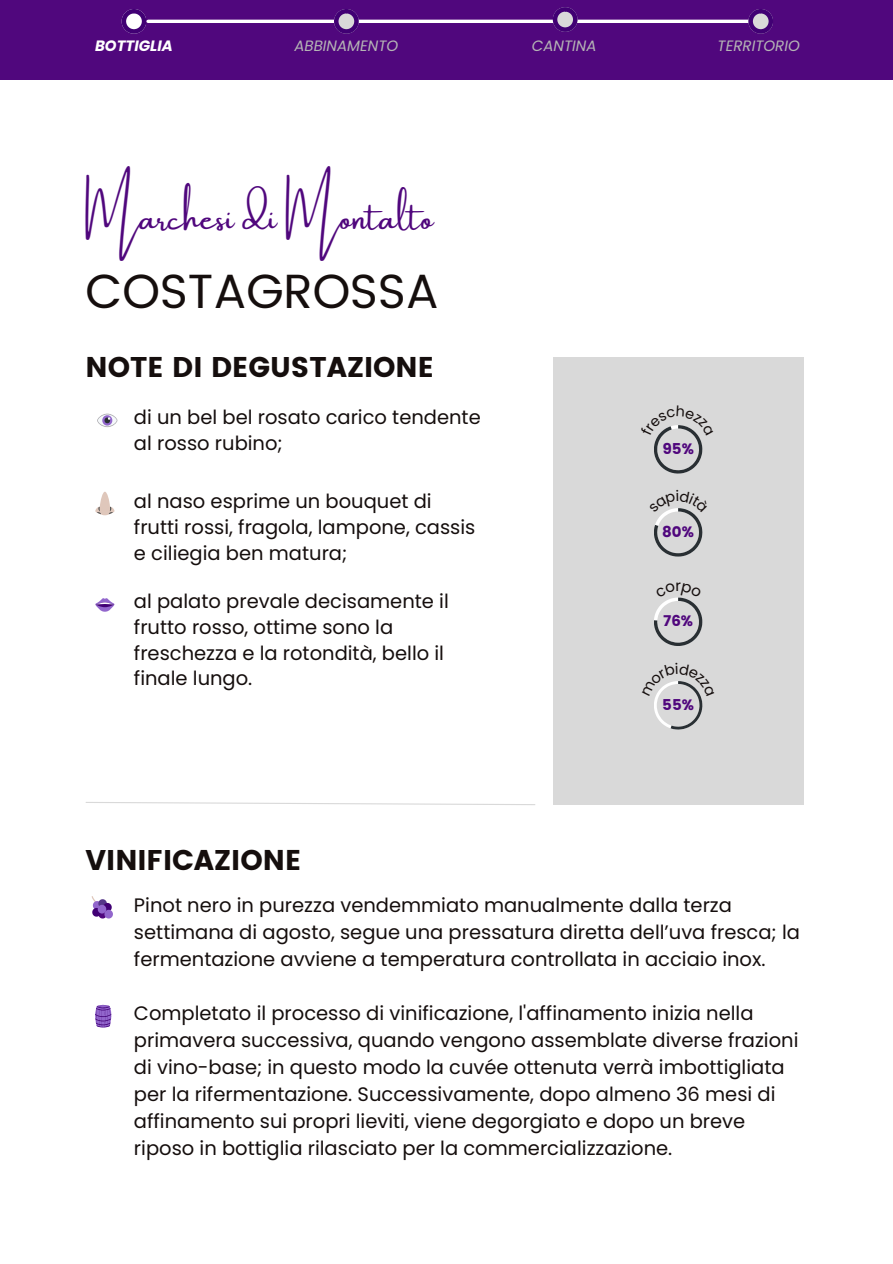
<style>
.page{position:relative;width:893px;height:1264px;background:#fff}
.page>*{position:absolute;margin:0;border:0;box-sizing:border-box;transform-origin:0 0}
.t1{font:48px "Poppins";letter-spacing:-.005em;color:#150e0d}
.t2{font:34.35px "Amsterdam One";color:#50077d}
.t3{font:28.5px "Poppins";color:#150e0d}
.t4{font:19.5px/27px "Poppins";color:#150e0d}
.t5{font:italic 15px "Poppins";color:#b5b5b5}
.t6{font:15px "Poppins";color:#50077d}
.t7{font:italic 700 15px "Poppins";color:#fff}
</style>
<div class="page">
<svg style="left:97px;top:413px;width:20px;height:14px"></svg>
<svg style="left:98px;top:414px;width:19px;height:12px"></svg>
<svg style="left:102px;top:415px;width:10px;height:10px"></svg>
<svg style="left:95px;top:491px;width:19px;height:24px"></svg>
<svg style="left:95px;top:598px;width:19px;height:13px"></svg>
<svg style="left:95px;top:1004px;width:17px;height:23px"></svg>
<svg style="left:92px;top:896px;width:21px;height:22px"></svg>
<div style="left:0;top:0;width:892px;height:80px;background:#50077d"></div>
<svg style="left:122px;top:9px;width:24px;height:25px"></svg>
<hr style="left:148px;top:20px;width:610px;height:3px;background:#fff">
<svg style="left:334px;top:9px;width:25px;height:25px"></svg>
<svg style="left:748px;top:9px;width:25px;height:25px"></svg>
<svg style="left:552px;top:7px;width:25px;height:25px"></svg>
<div style="left:552px;top:357px;width:251px;height:447px;background:#d9d9d9"></div>
<svg style="left:85px;top:802px;width:450px;height:3px"></svg>
<svg style="left:654px;top:425px;width:49px;height:48px"></svg>
<svg style="left:654px;top:597px;width:48px;height:49px"></svg>
<svg style="left:654px;top:508px;width:49px;height:48px"></svg>
<svg style="left:654px;top:681px;width:49px;height:48px"></svg>
<p class="t7" style="left:95px;top:35px;width:79px">BOTTIGLIA</p>
<p class="t5" style="left:294px;top:35px;width:105px">ABBINAMENTO</p>
<p class="t5" style="left:532px;top:35px;width:66px">CANTINA</p>
<p class="t5" style="left:717px;top:35px;width:84px">TERRITORIO</p>
<h2 class="t2" style="left:85px;top:199px;width:350px">Marchesi di Montalto</h2>
<h1 class="t1" style="left:85px;top:263px;width:355px">COSTAGROSSA</h1>
<h3 class="t3" style="left:85px;top:351px;width:350px">NOTE DI DEGUSTAZIONE</h3>
<p class="t4" style="left:134px;top:404px;width:348px;line-height:25.8px">di un bel bel rosato carico tendente al rosso rubino;</p>
<p class="t4" style="left:134px;top:488px;width:343px;line-height:25.8px">al naso esprime un bouquet di frutti rossi, fragola, lampone, cassis e ciliegia ben matura;</p>
<p class="t4" style="left:134px;top:588px;width:316px;line-height:25.8px">al palato prevale decisamente il frutto rosso, ottime sono la freschezza e la rotondità, bello il finale lungo.</p>
<h3 class="t3" style="left:85px;top:843px;width:217px">VINIFICAZIONE</h3>
<p class="t6" style="left:662px;top:440px;width:33px">95%</p>
<p class="t6" style="left:662px;top:522px;width:33px">80%</p>
<p class="t6" style="left:663px;top:612px;width:32px">76%</p>
<p class="t6" style="left:662px;top:695px;width:33px">55%</p>
<p class="t4" style="left:134px;top:891px;width:667px">Pinot nero in purezza vendemmiato manualmente dalla terza settimana di agosto, segue una pressatura diretta dell’uva fresca; la fermentazione avviene a temperatura controllata in acciaio inox.</p>
<p class="t4" style="left:134px;top:999px;width:666px">Completato il processo di vinificazione, l'affinamento inizia nella primavera successiva, quando vengono assemblate diverse frazioni di vino-base; in questo modo la cuvée ottenuta verrà imbottigliata per la rifermentazione. Successivamente, dopo almeno 36 mesi di affinamento sui propri lieviti, viene degorgiato e dopo un breve riposo in bottiglia rilasciato per la commercializzazione.</p>
</div>
